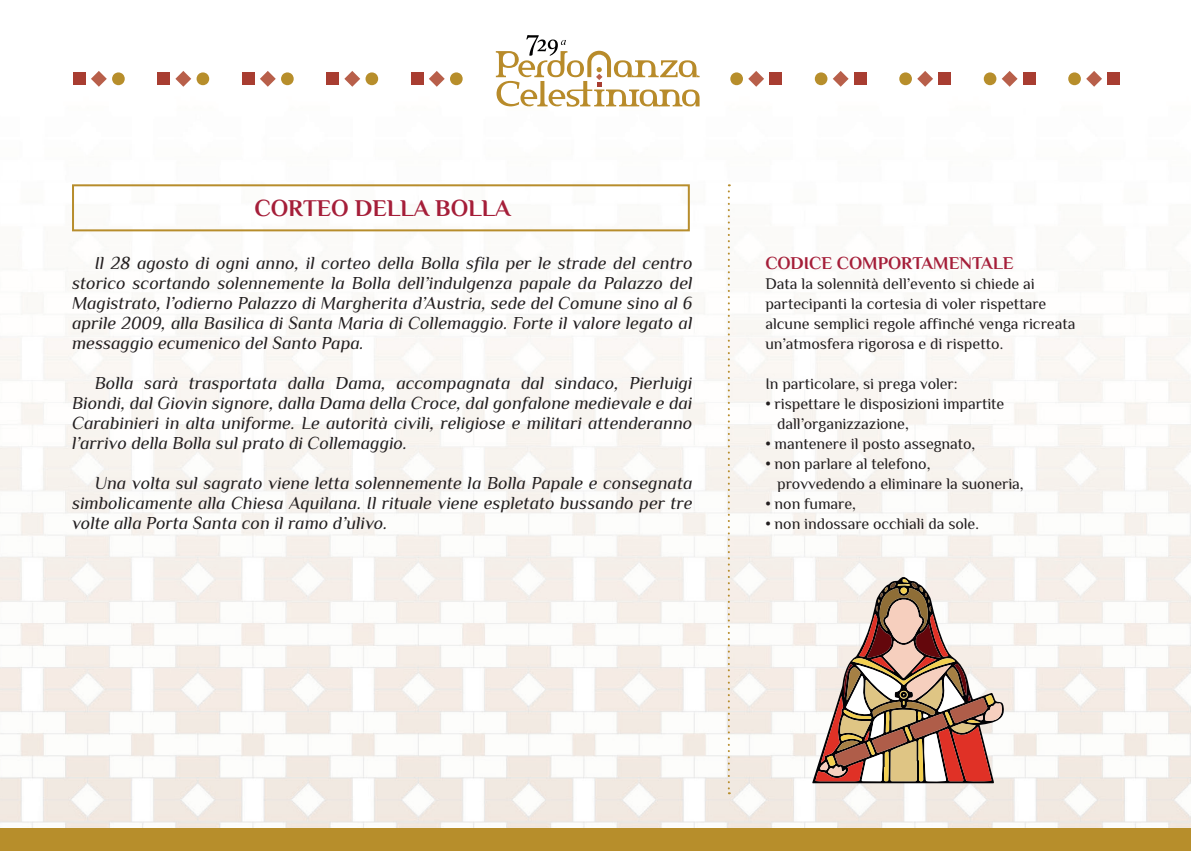
<style>
.page{position:relative;width:1191px;height:851px;background:#fff}
.page>*{position:absolute;margin:0;border:0;box-sizing:border-box;transform-origin:0 0}
.t1{font:700 24px "Philosopher";color:#a51e39}
.t2{font:italic 18px/20px "Philosopher";color:#231f20;text-align:justify}
.t3{font:700 18px "Philosopher";color:#a51e39}
.t4{font:16px/20px "Philosopher";letter-spacing:-.005em;color:#231f20}
</style>
<div class="page">
<img style="left:0;top:51px;width:1191px;height:777px">
<div style="left:0;top:828px;width:1191px;height:22px;background:#b78e2b"></div>
<svg style="left:728px;top:184px;width:2px;height:610px"></svg>
<div style="left:72px;top:184px;width:618px;height:47px;border:2px solid #b78d2c"></div>
<svg style="left:812px;top:576px;width:192px;height:207px"></svg>
<div style="left:73px;top:72px;width:13px;height:13px;background:#a83d31"></div>
<svg style="left:91px;top:71px;width:34px;height:16px"></svg>
<svg style="left:197px;top:72px;width:12px;height:13px"></svg>
<div style="left:157px;top:72px;width:13px;height:13px;background:#a83d31"></div>
<svg style="left:175px;top:71px;width:16px;height:16px"></svg>
<div style="left:242px;top:72px;width:13px;height:13px;background:#a83d31"></div>
<svg style="left:260px;top:71px;width:34px;height:16px"></svg>
<div style="left:326px;top:72px;width:13px;height:13px;background:#a83d31"></div>
<svg style="left:344px;top:71px;width:34px;height:16px"></svg>
<div style="left:411px;top:72px;width:13px;height:13px;background:#a83d31"></div>
<svg style="left:429px;top:71px;width:33px;height:16px"></svg>
<svg style="left:1068px;top:72px;width:12px;height:13px"></svg>
<div style="left:1107px;top:72px;width:13px;height:13px;background:#a83d31"></div>
<svg style="left:1086px;top:71px;width:16px;height:16px"></svg>
<div style="left:1022px;top:72px;width:13px;height:13px;background:#a83d31"></div>
<svg style="left:983px;top:71px;width:34px;height:16px"></svg>
<div style="left:938px;top:72px;width:13px;height:13px;background:#a83d31"></div>
<svg style="left:899px;top:71px;width:34px;height:16px"></svg>
<div style="left:853px;top:72px;width:13px;height:13px;background:#a83d31"></div>
<svg style="left:815px;top:71px;width:33px;height:16px"></svg>
<div style="left:769px;top:72px;width:13px;height:13px;background:#a83d31"></div>
<svg style="left:730px;top:71px;width:34px;height:16px"></svg>
<svg style="left:496px;top:35px;width:203px;height:72px"></svg>
<h1 class="t1" style="left:254px;top:192px;width:258px">CORTEO DELLA BOLLA</h1>
<p class="t2" style="left:72px;top:253px;width:622px;text-indent:23px">Il 28 agosto di ogni anno, il corteo della Bolla sfila per le strade del centro storico scortando solennemente la Bolla dell’indulgenza papale da Palazzo del Magistrato, l’odierno Palazzo di Margherita d’Austria, sede del Comune sino al 6 aprile 2009, alla Basilica di Santa Maria di Collemaggio. Forte il valore legato al messaggio ecumenico del Santo Papa.</p>
<p class="t2" style="left:72px;top:372px;width:622px;text-indent:23px">Bolla sarà trasportata dalla Dama, accompagnata dal sindaco, Pierluigi Biondi, dal Giovin signore, dalla Dama della Croce, dal gonfalone medievale e dai Carabinieri in alta uniforme. Le autorità civili, religiose e militari attenderanno l’arrivo della Bolla sul prato di Collemaggio.</p>
<p class="t2" style="left:72px;top:472px;width:622px;text-indent:23px">Una volta sul sagrato viene letta solennemente la Bolla Papale e consegnata simbolicamente alla Chiesa Aquilana. Il rituale viene espletato bussando per tre volte alla Porta Santa con il ramo d’ulivo.</p>
<p class="t3" style="left:765px;top:251px;width:250px">CODICE COMPORTAMENTALE</p>
<p class="t4" style="left:765px;top:273px;width:312px">Data la solennità dell’evento si chiede ai partecipanti la cortesia di voler rispettare alcune semplici regole affinché venga ricreata un’atmosfera rigorosa e di rispetto.</p>
<p class="t4" style="left:765px;top:373px;width:194px">In particolare, si prega voler:</p>
<p class="t4" style="left:777px;top:393px;width:229px;text-indent:-12px">• rispettare le disposizioni impartite dall’organizzazione,</p>
<p class="t4" style="left:765px;top:433px;width:211px">• mantenere il posto assegnato,</p>
<p class="t4" style="left:777px;top:453px;width:248px;text-indent:-12px">• non parlare al telefono,<br>provvedendo a eliminare la suoneria,</p>
<p class="t4" style="left:765px;top:493px;width:92px">• non fumare,</p>
<p class="t4" style="left:765px;top:513px;width:215px">• non indossare occhiali da sole.</p>
</div>
